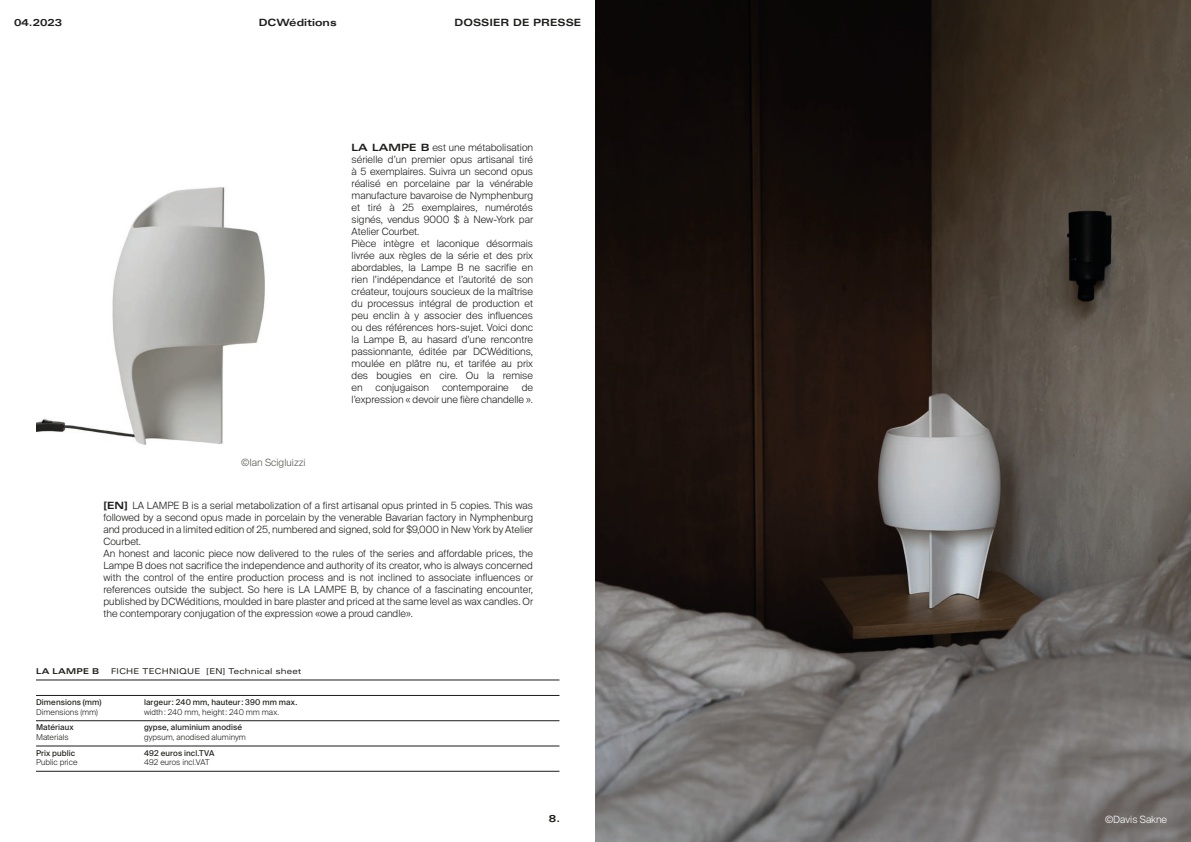
<style>
.page{position:relative;width:1191px;height:842px;background:#fff}
.page>*{position:absolute;margin:0;border:0;box-sizing:border-box;transform-origin:0 0}
.t1{font:300 10px/12px "Suisse Intl";color:#1d1d1b;text-align:justify}
.t2{font:700 expanded 10px "Univers LT Std";color:#1d1d1b}
.t3{font:300 10px "Suisse Intl";color:#595957}
.t4{font:300 10px "Suisse Intl";color:#fff}
._02___Fiche_techniqu{font:8px "Suisse Intl";letter-spacing:.01em;color:#1d1d1b}
._02___Fiche_techniqu-2{font:300 8px "Suisse Intl";letter-spacing:.005em;color:#1d1d1b}
._02___Fiche_techniqu-3{font:expanded 8px "Univers LT Std";letter-spacing:.02em;color:#1d1d1b}
._02___Fiche_techniqu-4{font:700 expanded 8px "Univers LT Std";letter-spacing:.03em;color:#1d1d1b}
.s1{font-family:"Univers LT Std";font-weight:700;font-stretch:expanded}
</style>
<div class="page">
<img style="left:595px;top:0;width:596px;height:842px">
<img style="left:36px;top:187px;width:229px;height:258px">
<hr style="left:36px;top:680px;width:523px;height:1px;background:#1d1d1b">
<hr style="left:36px;top:695px;width:523px;height:1px;background:#1d1d1b">
<hr style="left:36px;top:720px;width:523px;height:1px;background:#1d1d1b">
<hr style="left:36px;top:746px;width:523px;height:1px;background:#1d1d1b">
<hr style="left:36px;top:771px;width:523px;height:1px;background:#1d1d1b">
<p class="t2" style="left:14px;top:16px;width:50px">04.2023</p>
<p class="t2" style="left:259px;top:16px;width:79px">DCWéditions</p>
<p class="t2" style="left:454px;top:16px;width:128px">DOSSIER DE PRESSE</p>
<p class="t3" style="left:241px;top:457px;width:66px">©Ian Scigluizzi</p>
<p class="t1" style="left:351px;top:142px;width:183px"><span class="s1">LA LAMPE B</span> est une métabolisation sérielle d’un premier opus artisanal tiré à 5 exemplaires. Suivra un second opus réalisé en porcelaine par la vénérable manufacture bavaroise de Nymphenburg et tiré à 25 exemplaires, numérotés signés, vendus 9000 $ à New-York par Atelier Courbet.</p>
<p class="t1" style="left:351px;top:238px;width:183px">Pièce intègre et laconique désormais livrée aux règles de la série et des prix abordables, la Lampe B ne sacrifie en rien l’indépendance et l’autorité de son créateur, toujours soucieux de la maîtrise du processus intégral de production et peu enclin à y associer des influences ou des références hors-sujet. Voici donc la Lampe B, au hasard d’une rencontre passionnante, éditée par DCWéditions, moulée en plâtre nu, et tarifée au prix des bougies en cire. Ou la remise en</p>
<p class="t1" style="left:351px;top:382px;width:183px;text-align:right">de<br>l’expression « devoir une fière chandelle ».</p>
<p class="t1" style="left:376px;top:382px;width:55px">conjugaison</p>
<p class="t1" style="left:442px;top:382px;width:68px">contemporaine</p>
<p class="t1" style="left:103px;top:499px;width:431px"><span class="s1">[EN]</span> LA LAMPE B is a serial metabolization of a first artisanal opus printed in 5 copies. This was followed by a second opus made in porcelain by the venerable Bavarian factory in Nymphenburg and produced in a limited edition of 25, numbered and signed, sold for $9,000 in New York by Atelier Courbet.</p>
<p class="t1" style="left:103px;top:547px;width:431px">An honest and laconic piece now delivered to the rules of the series and affordable prices, the Lampe B does not sacrifice the independence and authority of its creator, who is always concerned with the control of the entire production process and is not inclined to associate influences or references outside the subject. So here is LA LAMPE B, by chance of a fascinating encounter, published by DCWéditions, moulded in bare plaster and priced at the same level as wax candles. Or the contemporary conjugation of the expression «owe a proud candle».</p>
<p class="_02___Fiche_techniqu-4" style="left:36px;top:667px;width:65px">LA LAMPE B</p>
<p class="_02___Fiche_techniqu-3" style="left:111px;top:667px;width:192px">FICHE TECHNIQUE [EN] Technical sheet</p>
<p class="_02___Fiche_techniqu" style="left:36px;top:698px;width:67px">Dimensions (mm)</p>
<p class="_02___Fiche_techniqu" style="left:144px;top:698px;width:155px">largeur: 240 mm, hauteur: 390 mm max.</p>
<p class="_02___Fiche_techniqu-2" style="left:36px;top:707px;width:63px">Dimensions (mm)</p>
<p class="_02___Fiche_techniqu-2" style="left:144px;top:707px;width:137px">width: 240 mm, height: 240 mm max.</p>
<p class="_02___Fiche_techniqu" style="left:36px;top:723px;width:39px">Matériaux</p>
<p class="_02___Fiche_techniqu" style="left:144px;top:723px;width:100px">gypse, aluminium anodisé</p>
<p class="_02___Fiche_techniqu-2" style="left:36px;top:733px;width:34px">Materials</p>
<p class="_02___Fiche_techniqu-2" style="left:144px;top:733px;width:103px">gypsum, anodised aluminym</p>
<p class="_02___Fiche_techniqu" style="left:36px;top:748px;width:41px">Prix public</p>
<p class="_02___Fiche_techniqu" style="left:144px;top:748px;width:72px">492 euros incl.TVA</p>
<p class="_02___Fiche_techniqu-2" style="left:36px;top:758px;width:43px">Public price</p>
<p class="_02___Fiche_techniqu-2" style="left:144px;top:758px;width:67px">492 euros incl.VAT</p>
<p class="t2" style="left:549px;top:813px;width:13px">8.</p>
<p class="t4" style="left:1105px;top:814px;width:64px">©Davis Sakne</p>
</div>
